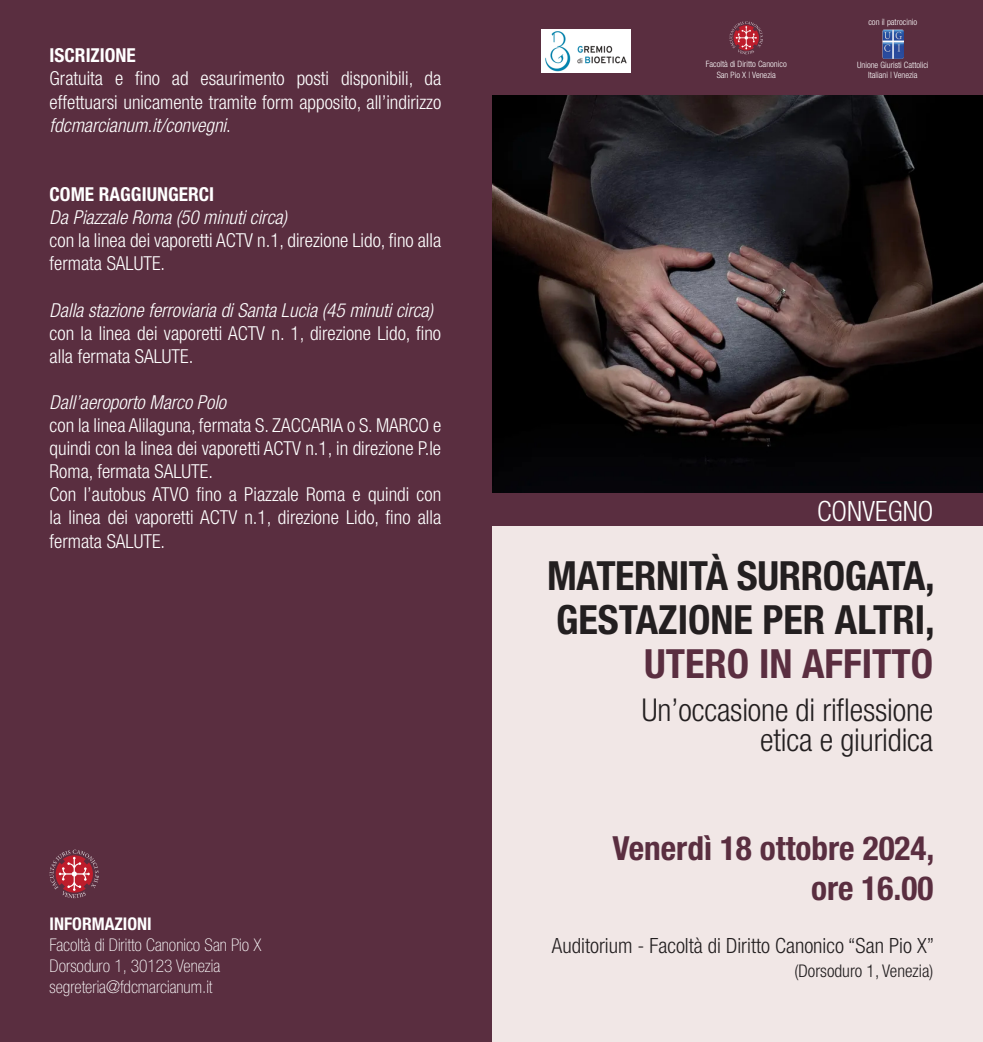
<style>
.page{position:relative;width:983px;height:1042px;background:#fff}
.page>*{position:absolute;margin:0;border:0;box-sizing:border-box;transform-origin:0 0}
.t1{font:700 condensed 40.25px "Helvetica Neue LT Std";letter-spacing:-.01em;color:#231f20}
.t2{font:700 condensed 40.25px "Helvetica Neue LT Std";color:#5a2e40}
.t3{font:700 condensed 33.25px "Helvetica Neue LT Std";color:#5a2e40}
.t4{font:300 condensed 31.5px "Helvetica Neue LT Std";letter-spacing:-.005em;color:#231f20}
.t5{font:300 condensed 28px "Helvetica Neue LT Std";color:#fff}
.t6{font:300 condensed 21px "Helvetica Neue LT Std";color:#231f20}
.t7{font:300 condensed 19.25px/23.1px "Helvetica Neue LT Std";color:#fff}
.t8{font:italic 300 condensed 19.25px "Helvetica Neue LT Std";color:#fff}
.t9{font:700 condensed 19.25px "Helvetica Neue LT Std";color:#fff}
.t10{font:100 condensed 17.5px "Helvetica Neue LT Std";color:#fff}
.t11{font:300 condensed 17.5px "Helvetica Neue LT Std";color:#231f20}
.t12{font:700 condensed 17.5px "Helvetica Neue LT Std";color:#fff}
.t13{font:300 condensed 8.75px "Helvetica Neue LT Std";color:#fff}
.s1{font-style:normal}
</style>
<div class="page">
<div style="left:0;top:0;width:982px;height:1042px;background:#f1e7e6"></div>
<img style="left:491px;top:95px;width:491px;height:398px">
<div style="left:491px;top:0;width:491px;height:95px;background:#5a2e40"></div>
<div style="left:491px;top:493px;width:491px;height:33px;background:#5a2e40"></div>
<div style="left:0;top:0;width:491px;height:1042px;background:#5a2e40"></div>
<svg style="left:50px;top:849px;width:49px;height:49px"></svg>
<svg style="left:729px;top:21px;width:33px;height:33px"></svg>
<img style="left:541px;top:29px;width:89px;height:43px">
<img style="left:882px;top:30px;width:21px;height:28px">
<p class="t9" style="left:50px;top:44px;width:35px">ISCRIZIONE</p>
<p class="t7" style="left:50px;top:67px;width:393px">Gratuita e fino ad esaurimento posti disponibili, da effettuarsi unicamente tramite form apposito, all’indirizzo</p>
<p class="t8" style="left:50px;top:114px;width:182px">fdcmarcianum.it/convegni<span class="s1">.</span></p>
<p class="t9" style="left:50px;top:182px;width:166px">COME RAGGIUNGERCI</p>
<p class="t8" style="left:50px;top:206px;width:239px">Da Piazzale Roma (50 minuti circa)</p>
<p class="t7" style="left:50px;top:229px;width:393px">con la linea dei vaporetti ACTV n.1, direzione Lido, fino alla fermata SALUTE.</p>
<p class="t8" style="left:50px;top:299px;width:385px">Dalla stazione ferroviaria di Santa Lucia (45 minuti circa)</p>
<p class="t7" style="left:50px;top:321px;width:393px">con la linea dei vaporetti ACTV n. 1, direzione Lido, fino alla fermata SALUTE.</p>
<p class="t8" style="left:50px;top:391px;width:178px">Dall’aeroporto Marco Polo</p>
<p class="t7" style="left:50px;top:413px;width:393px;text-align:justify">con la linea Alilaguna, fermata S. ZACCARIA o S. MARCO e quindi con la linea dei vaporetti ACTV n.1, in direzione P.le Roma, fermata SALUTE.</p>
<p class="t7" style="left:50px;top:483px;width:393px;text-align:justify">Con l’autobus ATVO fino a Piazzale Roma e quindi con la linea dei vaporetti ACTV n.1, direzione Lido, fino alla fermata SALUTE.</p>
<p class="t12" style="left:50px;top:913px;width:15px">INFORMAZIONI</p>
<p class="t10" style="left:50px;top:934px;width:213px">Facoltà di Diritto Canonico San Pio X</p>
<p class="t10" style="left:50px;top:955px;width:172px">Dorsoduro 1, 30123 Venezia</p>
<p class="t10" style="left:50px;top:976px;width:164px">segreteria@fdcmarcianum.it</p>
<p class="t13" style="left:705px;top:59px;width:82px">Facoltà di Diritto Canonico</p>
<p class="t13" style="left:716px;top:70px;width:61px">San Pio X | Venezia</p>
<p class="t13" style="left:868px;top:17px;width:50px">con il patrocinio</p>
<p class="t13" style="left:856px;top:60px;width:73px">Unione Giuristi Cattolici</p>
<p class="t13" style="left:867px;top:70px;width:51px">Italiani | Venezia</p>
<p class="t5" style="left:816px;top:495px;width:118px">Convegno</p>
<p class="t1" style="left:547px;top:551px;width:389px">MATERNITÀ SURROGATA,</p>
<p class="t1" style="left:556px;top:595px;width:380px">GESTAZIONE PER ALTRI,</p>
<p class="t2" style="left:644px;top:639px;width:290px">UTERO IN AFFITTO</p>
<p class="t4" style="left:641px;top:692px;width:293px">Un’occasione di riflessione</p>
<p class="t4" style="left:760px;top:722px;width:174px">etica e giuridica</p>
<p class="t3" style="left:612px;top:828px;width:323px">VENERDÌ 18 OTTOBRE 2024,</p>
<p class="t3" style="left:810px;top:868px;width:124px">ORE 16.00</p>
<p class="t6" style="left:552px;top:933px;width:383px">Auditorium - Facoltà di Diritto Canonico “San Pio X”</p>
<p class="t11" style="left:794px;top:961px;width:140px">(Dorsoduro 1, Venezia)</p>
</div>
